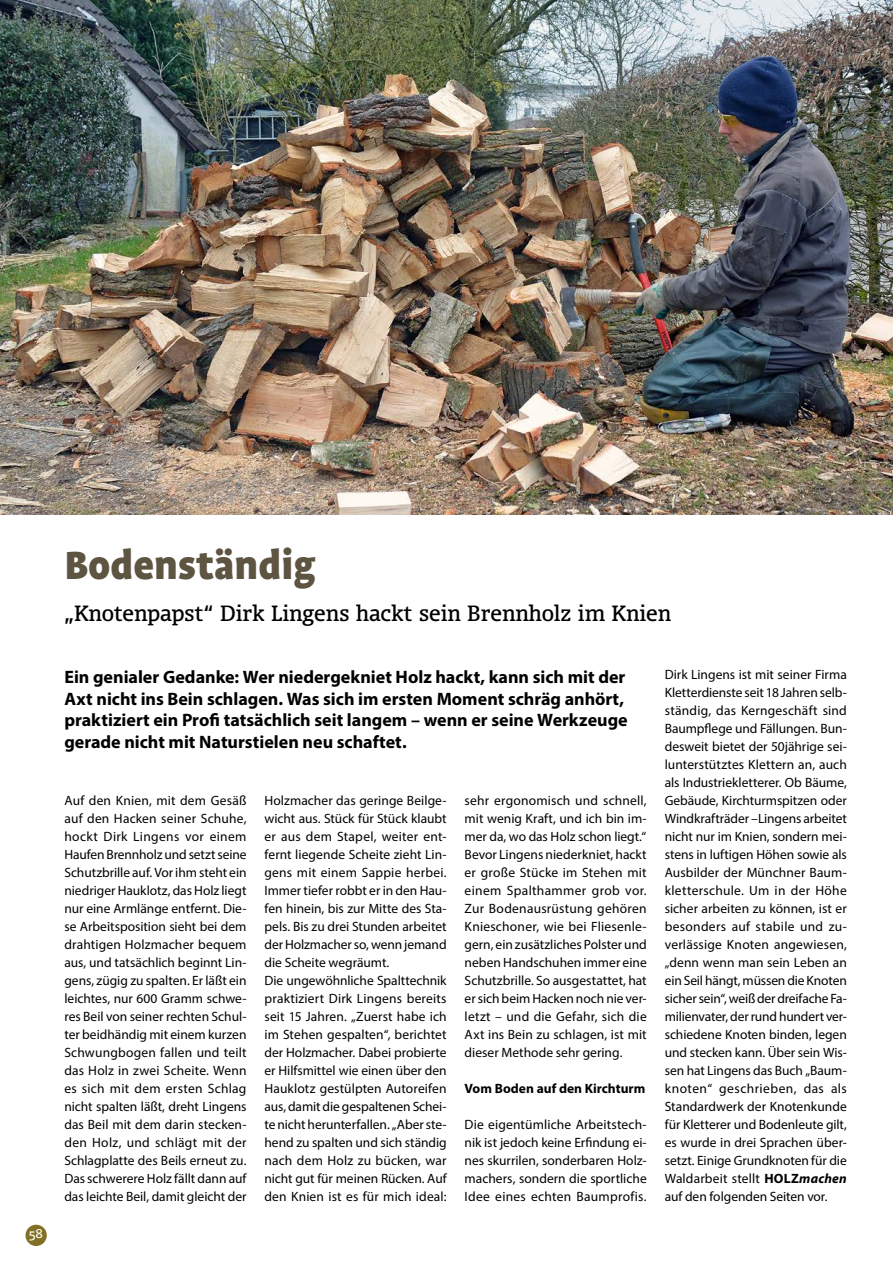
<style>
.page{position:relative;width:893px;height:1263px;background:#fff}
.page>*{position:absolute;margin:0;border:0;box-sizing:border-box;transform-origin:0 0}
.t1{font:900 45px "Profile OT";color:#5d5441}
.t2{font:21px "Olsen OT";color:#000}
.t3{font:700 18px/21.6px "Myriad Pro";color:#000}
.t4{font:13.5px/18px "Myriad Pro";color:#000;text-align:justify}
.t5{font:700 13.5px "Myriad Pro";color:#000}
.t6{font:12px "Olsen OT";color:#fff}
.s1{font-weight:700}
.s2{font-weight:700;font-style:italic}
</style>
<div class="page">
<div style="left:26px;top:1225px;width:21px;height:21px;background:#827024;border-radius:50%"></div>
<img style="left:0;top:0;width:893px;height:515px">
<p class="t6" style="left:29px;top:1226px;width:15px">58</p>
<h1 class="t1" style="left:64px;top:539px;width:253px">Bodenständig</h1>
<h2 class="t2" style="left:64px;top:600px;width:608px">„Knotenpapst“ Dirk Lingens hackt sein Brennholz im Knien</h2>
<p class="t3" style="left:64px;top:665px;width:565px">Ein genialer Gedanke: Wer niedergekniet Holz hackt, kann sich mit der Axt nicht ins Bein schlagen. Was sich im ersten Moment schräg anhört, praktiziert ein Profi tatsächlich seit langem – wenn er seine Werkzeuge gerade nicht mit Naturstielen neu schaftet.</p>
<p class="t4" style="left:64px;top:791px;width:184px">Auf den Knien, mit dem Gesäß auf den Hacken seiner Schuhe, hockt Dirk Lingens vor einem Haufen Brennholz und setzt seine Schutzbrille auf. Vor ihm steht ein niedriger Hauklotz, das Holz liegt nur eine Armlänge entfernt. Die&shy;se Arbeitsposition sieht bei dem drahtigen Holzmacher bequem aus, und tatsächlich beginnt Lin&shy;gens, zügig zu spalten. Er läßt ein leichtes, nur 600 Gramm schwe&shy;res Beil von seiner rechten Schul&shy;ter beidhändig mit einem kurzen Schwungbogen fallen und teilt das Holz in zwei Scheite. Wenn es sich mit dem ersten Schlag nicht spalten läßt, dreht Lingens das Beil mit dem darin stecken&shy;den Holz, und schlägt mit der Schlagplatte des Beils erneut zu.<br>Das schwerere Holz fällt dann auf das leichte Beil, damit gleicht der</p>
<p class="t4" style="left:265px;top:791px;width:184px;text-align:left">Holzmacher das geringe Beilge&shy;wicht aus. Stück für Stück klaubt er aus dem Stapel, weiter ent&shy;fernt liegende Scheite zieht Lin&shy;gens mit einem Sappie herbei.<br>Immer tiefer robbt er in den Hau&shy;fen hinein, bis zur Mitte des Sta&shy;pels. Bis zu drei Stunden arbeitet der Holzmacher so, wenn jemand die Scheite wegräumt.<br>Die ungewöhnliche Spalttechnik praktiziert Dirk Lingens bereits seit 15 Jahren. „Zuerst habe ich im Stehen gespalten“, berichtet der Holzmacher. Dabei probierte er Hilfsmittel wie einen über den<br>Hauklotz gestülpten Autoreifen aus, damit die gespaltenen Schei&shy;te nicht herunterfallen. „Aber ste&shy;hend zu spalten und sich ständig nach dem Holz zu bücken, war nicht gut für meinen Rücken. Auf den Knien ist es für mich ideal:</p>
<p class="t4" style="left:465px;top:791px;width:184px">sehr ergonomisch und schnell, mit wenig Kraft, und ich bin im&shy;mer da, wo das Holz schon liegt.“ Bevor Lingens niederkniet, hackt er große Stücke im Stehen mit einem Spalthammer grob vor.<br>Zur Bodenausrüstung gehören Knieschoner, wie bei Fliesenle&shy;gern, ein zusätzliches Polster und neben Handschuhen immer eine Schutzbrille. So ausgestattet, hat er sich beim Hacken noch nie ver&shy;letzt – und die Gefahr, sich die Axt ins Bein zu schlagen, ist mit dieser Methode sehr gering.</p>
<p class="t5" style="left:465px;top:1079px;width:182px">Vom Boden auf den Kirchturm</p>
<p class="t4" style="left:465px;top:1115px;width:184px">Die eigentümliche Arbeitstech&shy;nik ist jedoch keine Erfindung ei&shy;nes skurrilen, sonderbaren Holz&shy;machers, sondern die sportliche Idee eines echten Baumprofis.</p>
<p class="t4" style="left:665px;top:665px;width:184px">Dirk Lingens ist mit seiner Firma Kletterdienste seit 18 Jahren selb&shy;ständig, das Kerngeschäft sind Baumpflege und Fällungen. Bun&shy;desweit bietet der 50jährige sei&shy;lunterstütztes Klettern an, auch als Industriekletterer. Ob Bäume, Gebäude, Kirchturmspitzen oder Windkrafträder –Lingens arbeitet nicht nur im Knien, sondern mei&shy;stens in luftigen Höhen sowie als Ausbilder der Münchner Baum&shy;kletterschule. Um in der Höhe sicher arbeiten zu können, ist er besonders auf stabile und zu&shy;verlässige Knoten angewiesen, „denn wenn man sein Leben an ein Seil hängt, müssen die Knoten sicher sein“, weiß der dreifache Fa&shy;milienvater, der rund hundert ver&shy;schiedene Knoten binden, legen und stecken kann. Über sein Wis&shy;sen hat Lingens das Buch „Baum&shy;knoten“ geschrieben, das als Standardwerk der Knotenkunde für Kletterer und Bodenleute gilt, es wurde in drei Sprachen über&shy;setzt. Einige Grundknoten für die Waldarbeit stellt <span class="s1">HOLZ</span><span class="s2">machen </span>auf den folgenden Seiten vor.</p>
</div>
